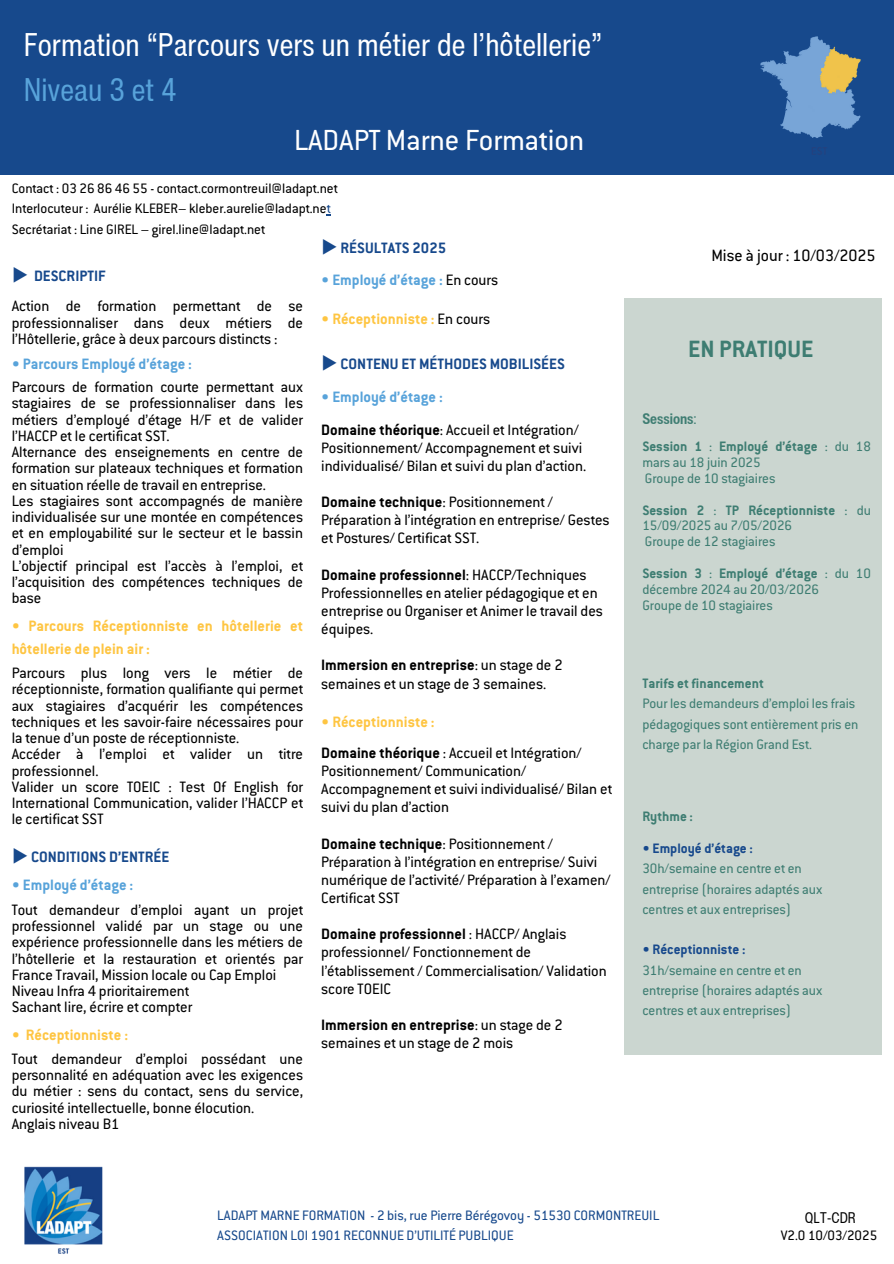
<style>
.page{position:relative;width:894px;height:1264px;background:#fff}
.page>*{position:absolute;margin:0;border:0;box-sizing:border-box;transform-origin:0 0}
.t1{font:condensed 31.95px/44.4px "Helvetica Now Text";color:#fff}
.t2{font:31.95px "Conduit ITC Std";color:#fff}
.t3{font:700 25.95px "Conduit ITC Std";color:#3e7d72}
.t4{font:18px "Conduit ITC Std";color:#000}
.t5{font:16.5px/16.2px "Conduit ITC Std";color:#000}
.t6{font:700 16.5px/23px "Conduit ITC Std";color:#fec542}
.t7{font:700 16.5px "Conduit ITC Std";color:#58a3da}
.t8{font:700 16.5px "Conduit ITC Std";color:#17498c}
.t9{font:15px/20.2px "Conduit ITC Std";color:#3e7d72}
.t10{font:15px "Conduit ITC Std";color:#000}
.t11{font:15px "Conduit ITC Std";color:#17498c}
.t12{font:700 15px/15.9px "Conduit ITC Std";color:#3e7d72}
.t13{font:700 15px "Conduit ITC Std";color:#17498c}
.t14{font:700 condensed 15px "Helvetica Now Text";color:#3e7d72}
.t15{font:condensed 15px "Helvetica Now Text";color:#000}
.s1{color:#58a3da}
.s2{color:#17498c}
.s3{font-family:"Noto Sans CJ Ksc"}
.s4{font-weight:400;color:#000}
.s5{font-weight:700}
.s6{font-weight:400}
</style>
<div class="page">
<div style="left:0;top:0;width:893px;height:175px;background:#17498c"></div>
<img style="left:24px;top:1166px;width:79px;height:88px">
<div style="left:624px;top:298px;width:257px;height:756px;background:#cbd6d0"></div>
<img style="left:760px;top:36px;width:101px;height:119px">
<h1 class="t1" style="left:24px;top:22px;width:580px">Formation “Parcours vers un métier de l’hôtellerie”<br><span class="s1">Niveau 3 et 4</span></h1>
<h1 class="t2" style="left:294px;top:130px;width:291px">LADAPT Marne Formation</h1>
<p class="t10" style="left:12px;top:184px;width:327px">Contact : 03 26 86 46 55 - contact.cormontreuil@ladapt.net</p>
<p class="t10" style="left:12px;top:204px;width:320px">Interlocuteur : Aurélie KLEBER– kleber.aurelie@ladapt.ne<span class="s2">t</span></p>
<p class="t10" style="left:12px;top:224px;width:255px">Secrétariat : Line GIREL – girel.line@ladapt.net</p>
<h5 class="t8" style="left:321px;top:242px;width:126px"><span class="s3">▶</span> RÉSULTATS 2025</h5>
<h4 class="t7" style="left:321px;top:275px;width:178px">• Employé d’étage : <span class="s4">En cours</span></h4>
<h5 class="t6" style="left:321px;top:309px;width:170px">• Réceptionniste : <span class="s4">En cours</span></h5>
<h5 class="t8" style="left:321px;top:358px;width:245px"><span class="s3">▶</span> CONTENU ET MÉTHODES MOBILISÉES</h5>
<h5 class="t7" style="left:321px;top:391px;width:123px">• Employé d’étage :</h5>
<h5 class="t5" style="left:321px;top:422px;width:266px;line-height:18.1px"><span class="s5">Domaine théorique</span>: Accueil et Intégration/<br>Positionnement/ Accompagnement et suivi individualisé/ Bilan et suivi du plan d’action.</h5>
<h5 class="t5" style="left:321px;top:495px;width:290px;line-height:18.1px"><span class="s5">Domaine technique</span>: Positionnement /<br>Préparation à l’intégration en entreprise/ Gestes et Postures/ Certificat SST.</h5>
<h2 class="t5" style="left:321px;top:567px;width:283px;line-height:18.1px"><span class="s5">Domaine professionnel</span>: HACCP/Techniques Professionnelles en atelier pédagogique et en entreprise ou Organiser et Animer le travail des équipes.</h2>
<p class="t5" style="left:321px;top:658px;width:243px;line-height:18.1px"><span class="s5">Immersion en entreprise</span>: un stage de 2 semaines et un stage de 3 semaines.</p>
<p class="t6" style="left:321px;top:712px;width:115px">• Réceptionniste :</p>
<p class="t5" style="left:321px;top:745px;width:292px;line-height:18.1px"><span class="s5">Domaine théorique</span> : Accueil et Intégration/ Positionnement/ Communication/ Accompagnement et suivi individualisé/ Bilan et suivi du plan d’action</p>
<p class="t5" style="left:321px;top:836px;width:291px;line-height:18.1px"><span class="s5">Domaine technique</span>: Positionnement / Préparation à l’intégration en entreprise/ Suivi numérique de l’activité/ Préparation à l’examen/ Certificat SST</p>
<p class="t5" style="left:321px;top:926px;width:287px;line-height:18.1px"><span class="s5">Domaine professionnel</span> : HACCP/ Anglais professionnel/ Fonctionnement de l’établissement / Commercialisation/ Validation score TOEIC</p>
<p class="t5" style="left:321px;top:1017px;width:243px;line-height:18.1px"><span class="s5">Immersion en entreprise</span>: un stage de 2 semaines et un stage de 2 mois</p>
<p class="t8" style="left:12px;top:271px;width:95px"><span class="s3">▶</span> DESCRIPTIF</p>
<p class="t5" style="left:12px;top:300px;width:293px;text-align:justify">Action de formation permettant de se professionnaliser dans deux métiers de l’Hôtellerie, grâce à deux parcours distincts :</p>
<p class="t7" style="left:12px;top:359px;width:182px">• Parcours Employé d’étage :</p>
<p class="t5" style="left:12px;top:380px;width:293px">Parcours de formation courte permettant aux stagiaires de se professionnaliser dans les métiers d’employé d’étage H/F et de valider l’HACCP et le certificat SST.<br>Alternance des enseignements en centre de formation sur plateaux techniques et formation en situation réelle de travail en entreprise.<br>Les stagiaires sont accompagnés de manière individualisée sur une montée en compétences et en employabilité sur le secteur et le bassin d’emploi<br>L’objectif principal est l’accès à l’emploi, et l’acquisition des compétences techniques de base</p>
<p class="t6" style="left:12px;top:616px;width:293px">• Parcours Réceptionniste en hôtellerie et hôtellerie de plein air :</p>
<p class="t5" style="left:12px;top:666px;width:293px">Parcours plus long vers le métier de réceptionniste, formation qualifiante qui permet aux stagiaires d’acquérir les compétences techniques et les savoir-faire nécessaires pour la tenue d’un poste de réceptionniste.<br>Accéder à l’emploi et valider un titre professionnel.<br>Valider un score TOEIC : Test Of English for International Communication, valider l’HACCP et le certificat SST</p>
<p class="t8" style="left:12px;top:851px;width:159px"><span class="s3">▶</span> CONDITIONS D’ENTRÉE</p>
<p class="t7" style="left:12px;top:879px;width:123px">• Employé d’étage :</p>
<p class="t5" style="left:12px;top:903px;width:293px">Tout demandeur d’emploi ayant un projet professionnel validé par un stage ou une expérience professionnelle dans les métiers de l’hôtellerie et la restauration et orientés par France Travail, Mission locale ou Cap Emploi Niveau Infra 4 prioritairement<br>Sachant lire, écrire et compter</p>
<p class="t6" style="left:12px;top:1025px;width:118px">• Réceptionniste :</p>
<p class="t5" style="left:12px;top:1052px;width:293px">Tout demandeur d’emploi possédant une personnalité en adéquation avec les exigences</p>
<h6 class="t5" style="left:12px;top:1084px;width:293px">du métier : sens du contact, sens du service, curiosité intellectuelle, bonne élocution.<br>Anglais niveau B1</h6>
<p class="t4" style="left:711px;top:250px;width:166px">Mise à jour : 10/03/2025</p>
<h5 class="t3" style="left:688px;top:341px;width:127px">EN PRATIQUE</h5>
<h4 class="t14" style="left:642px;top:407px;width:56px">Sessions<span class="s6">:</span></h4>
<h5 class="t12" style="left:642px;top:440px;width:230px">Session 1 <span class="s6">:</span> Employé d’étage <span class="s6">: du 18 mars au 18 juin 2025</span></h5>
<h3 class="t9" style="left:644px;top:469px;width:132px">Groupe de 10 stagiaires</h3>
<h4 class="t9" style="left:642px;top:503px;width:230px;line-height:15.9px"><span class="s5">Session 2</span> : <span class="s5">TP Réceptionniste</span> : du<br>15/09/2025 au 7/05/2026</h4>
<h5 class="t9" style="left:644px;top:533px;width:132px">Groupe de 12 stagiaires</h5>
<h4 class="t9" style="left:642px;top:567px;width:230px;line-height:15.9px"><span class="s5">Session 3</span> : <span class="s5">Employé d’étage</span> : du 10 décembre 2024 au 20/03/2026</h4>
<h5 class="t9" style="left:642px;top:596px;width:132px">Groupe de 10 stagiaires</h5>
<h3 class="t12" style="left:642px;top:676px;width:123px">Tarifs et financement</h3>
<h5 class="t9" style="left:642px;top:694px;width:217px">Pour les demandeurs d’emploi les frais pédagogiques sont entièrement pris en charge par la Région Grand Est.</h5>
<h5 class="t12" style="left:642px;top:809px;width:52px">Rythme :</h5>
<h3 class="t13" style="left:642px;top:843px;width:112px">• Employé d’étage :</h3>
<h4 class="t9" style="left:642px;top:860px;width:181px">30h/semaine en centre et en entreprise (horaires adaptés aux centres et aux entreprises)</h4>
<h5 class="t13" style="left:642px;top:944px;width:105px">• Réceptionniste :</h5>
<h5 class="t9" style="left:642px;top:961px;width:181px">31h/semaine en centre et en entreprise (horaires adaptés aux centres et aux entreprises)</h5>
<h5 class="t11" style="left:217px;top:1210px;width:443px">LADAPT MARNE FORMATION - 2 bis, rue Pierre Bérégovoy - 51530 CORMONTREUIL</h5>
<h4 class="t11" style="left:217px;top:1230px;width:298px">ASSOCIATION LOI 1901 RECONNUE D’UTILITÉ PUBLIQUE</h4>
<h5 class="t15" style="left:804px;top:1206px;width:53px">QLT-CDR</h5>
<h3 class="t10" style="left:780px;top:1230px;width:98px">V2.0 10/03/2025</h3>
</div>
